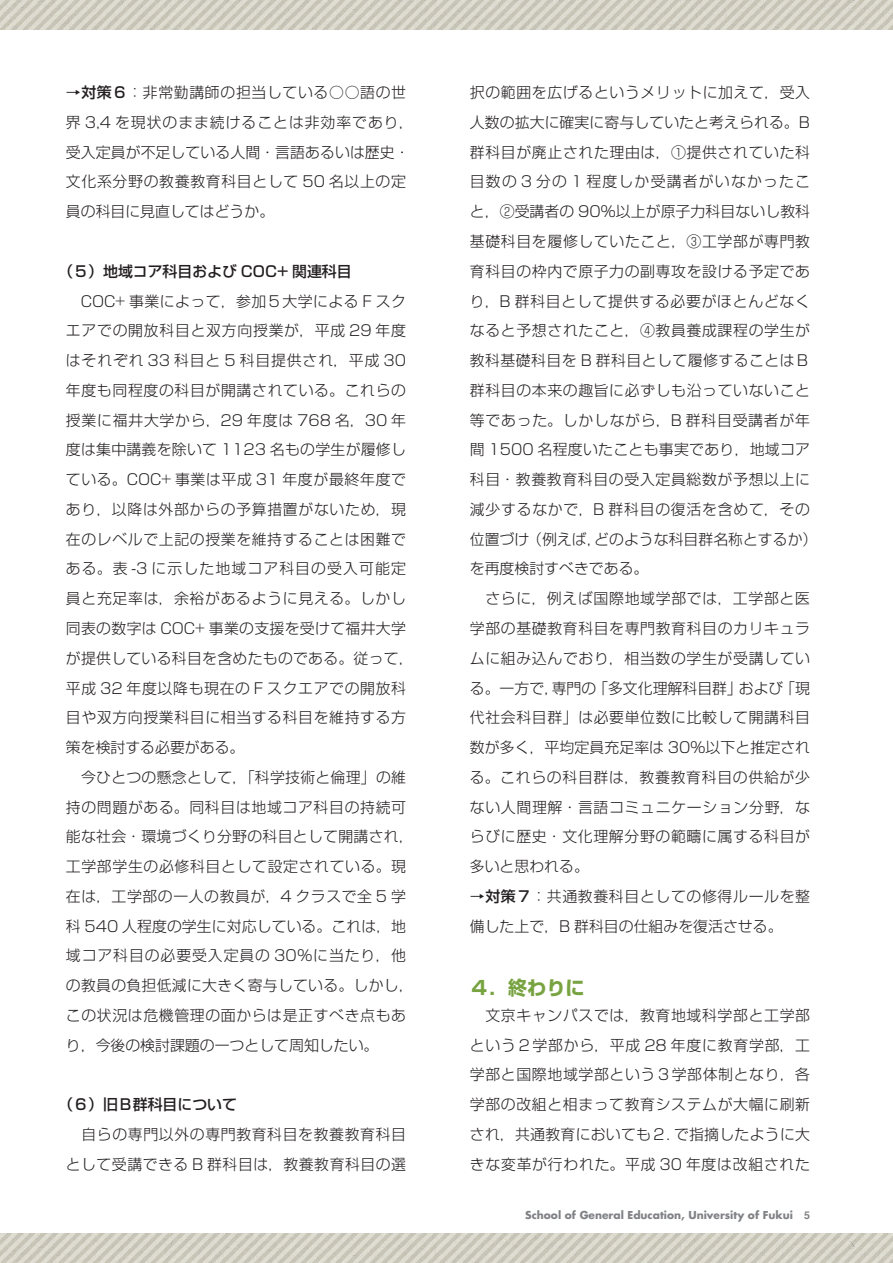
<style>
.page{position:relative;width:893px;height:1263px;background:#fff}
.page>*{position:absolute;margin:0;border:0;box-sizing:border-box;transform-origin:0 0}
.t1{font:700 19.2px "Shin Go Pro";color:#78a341}
.t2{font:300 14.85px/29.7px "Shin Go Pro";letter-spacing:.04em;color:#231f20}
.t3{font:300 14.85px/29.7px "Shin Go Pro";letter-spacing:.02em;color:#231f20}
.t4{font:500 14.85px "Shin Go Pro";color:#231f20}
.t5{font:700 10.65px "Futura";color:#808285}
.s1{font-weight:500}
.s2{font-size:12.75px}
.s3{font-family:"Helvetica"}
</style>
<div class="page">
<img style="left:0;top:0;width:893px;height:30px">
<img style="left:0;top:1233px;width:893px;height:30px">
<p class="t2" style="left:66px;top:76px;width:349px"><span class="s1">→対策６</span>：非常勤講師の担当している○○語の世界 3,4 を現状のまま続けることは非効率であり，受入定員が不足している人間・言語あるいは歴史・文化系分野の教養教育科目として 50 名以上の定員の科目に見直してはどうか。</p>
<p class="t2" style="left:66px;top:254px;width:349px;text-indent:-7px"><span class="s1">（５）地域コア科目および COC+ 関連科目</span>　COC<span class="s2">+</span> 事業によって，参加５大学による F スクエアでの開放科目と双方向授業が，平成 29 年度はそれぞれ 33 科目と 5 科目提供され，平成 30年度も同程度の科目が開講されている。これらの授業に福井大学から，29 年度は 768 名，30 年度は集中講義を除いて 1123 名もの学生が履修している。COC<span class="s2">+</span> 事業は平成 31 年度が最終年度であり，以降は外部からの予算措置がないため，現在のレベルで上記の授業を維持することは困難である。表 -3 に示した地域コア科目の受入可能定員と充足率は，余裕があるように見える。しかし同表の数字は COC<span class="s2">+</span> 事業の支援を受けて福井大学が提供している科目を含めたものである。従って，平成 32 年度以降も現在の F スクエアでの開放科目や双方向授業科目に相当する科目を維持する方策を検討する必要がある。<br>　今ひとつの懸念として，「科学技術と倫理」の維持の問題がある。同科目は地域コア科目の持続可能な社会・環境づくり分野の科目として開講され，工学部学生の必修科目として設定されている。現在は，工学部の一人の教員が，4 クラスで全 5 学科 540 人程度の学生に対応している。これは，地域コア科目の必要受入定員の 30％に当たり，他の教員の負担低減に大きく寄与している。しかし，この状況は危機管理の面からは是正すべき点もあり，今後の検討課題の一つとして周知したい。</p>
<p class="t4" style="left:58px;top:1092px;width:180px">（６）旧Ｂ群科目について</p>
<p class="t2" style="left:66px;top:1118px;width:342px">　自らの専門以外の専門教育科目を教養教育科目として受講できる B 群科目は，教養教育科目の選</p>
<p class="t2" style="left:470px;top:76px;width:349px">択の範囲を広げるというメリットに加えて，受入人数の拡大に確実に寄与していたと考えられる。B群科目が廃止された理由は，①提供されていた科目数の 3 分の 1 程度しか受講者がいなかったこと，②受講者の 90％以上が原子力科目ないし教科基礎科目を履修していたこと，③工学部が専門教育科目の枠内で原子力の副専攻を設ける予定であり，B 群科目として提供する必要がほとんどなくなると予想されたこと，④教員養成課程の学生が教科基礎科目を B 群科目として履修することはＢ群科目の本来の趣旨に必ずしも沿っていないこと等であった。しかしながら，B 群科目受講者が年間 1500 名程度いたことも事実であり，地域コア科目・教養教育科目の受入定員総数が予想以上に減少するなかで，B 群科目の復活を含めて，その位置づけ（例えば，どのような科目群名称とするか）を再度検討すべきである。<br>　さらに，例えば国際地域学部では，工学部と医学部の基礎教育科目を専門教育科目のカリキュラムに組み込んでおり，相当数の学生が受講している。一方で，専門の「多文化理解科目群」および「現代社会科目群」は必要単位数に比較して開講科目数が多く，平均定員充足率は 30％以下と推定される。これらの科目群は，教養教育科目の供給が少ない人間理解・言語コミュニケーション分野，ならびに歴史・文化理解分野の範疇に属する科目が多いと思われる。</p>
<p class="t3" style="left:470px;top:879px;width:342px"><span class="s1">→対策７</span>：共通教養科目としての修得ルールを整備した上で，B 群科目の仕組みを復活させる。</p>
<p class="t1" style="left:470px;top:972px;width:116px">４．終わりに</p>
<p class="t2" style="left:470px;top:999px;width:342px;text-align:justify">　文京キャンパスでは，教育地域科学部と工学部という２学部から，平成 28 年度に教育学部，工学部と国際地域学部という３学部体制となり，各学部の改組と相まって教育システムが大幅に刷新され，共通教育においても２．で指摘したように大きな変革が行われた。平成 30 年度は改組された</p>
<p class="t5" style="left:525px;top:1208px;width:286px">School of General Education, University of Fukui <span class="s3">5</span></p>
</div>
